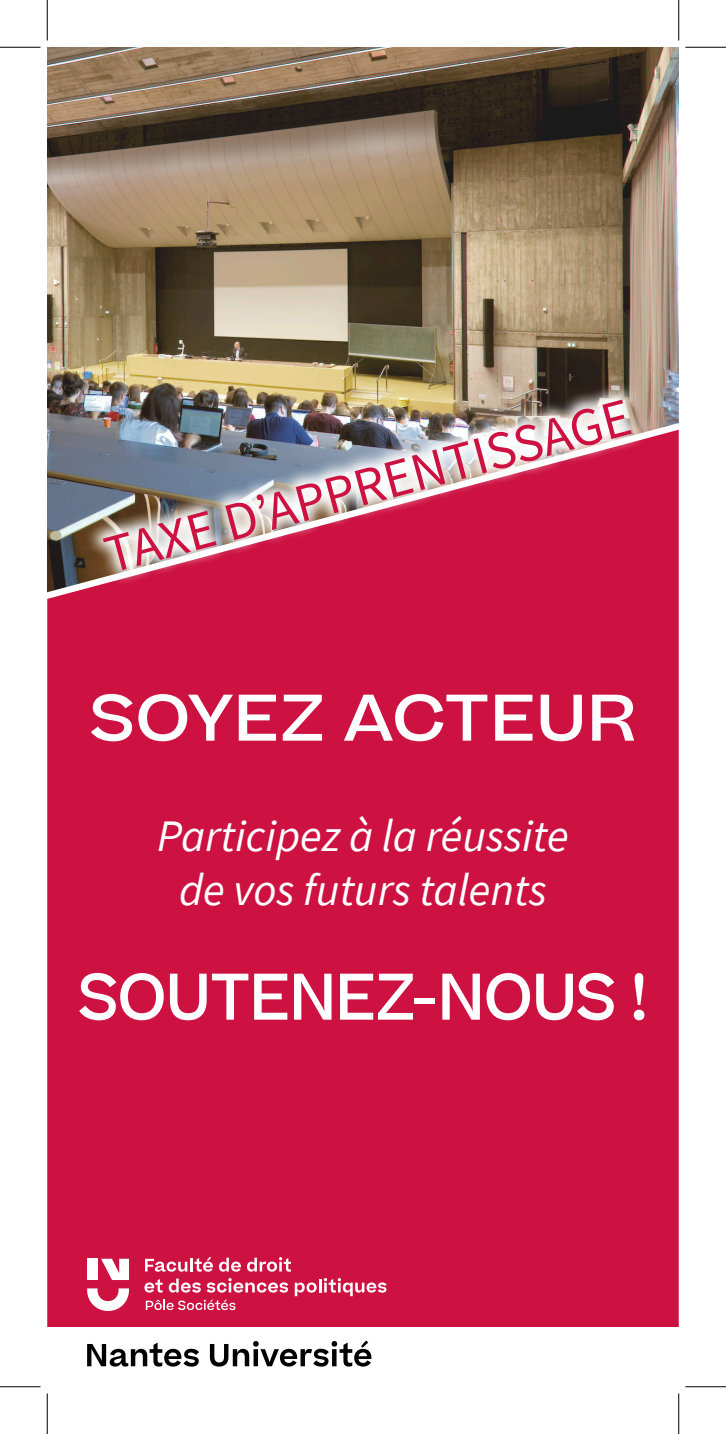
<style>
.page{position:relative;width:726px;height:1434px;background:#fff}
.page>*{position:absolute;margin:0;border:0;box-sizing:border-box;transform-origin:0 0}
.t1{font:500 63px "Beatrice";letter-spacing:-.02em;color:#fff}
.t2{font:500 63px "Beatrice";letter-spacing:-.02em;color:#fff;scale:1.1 1}
.t3{font:54px "Source Sans Pro";color:#cd1141}
.t4{font:italic 45px "Source Sans Pro";color:#fff}
</style>
<div class="page">
<img style="left:47px;top:47px;width:632px;height:383px">
<div style="left:47px;top:430px;width:632px;height:897px;background:#cd1141"></div>
<img style="left:81px;top:376px;width:573px;height:219px">
<svg style="left:87px;top:1340px;width:284px;height:27px"></svg>
<svg style="left:87px;top:1288px;width:42px;height:23px"></svg>
<svg style="left:101px;top:1259px;width:28px;height:21px"></svg>
<div style="left:87px;top:1259px;width:10px;height:21px;background:#fff"></div>
<svg style="left:146px;top:1299px;width:90px;height:11px"></svg>
<svg style="left:145px;top:1257px;width:68px;height:15px"></svg>
<svg style="left:219px;top:1258px;width:22px;height:14px"></svg>
<svg style="left:247px;top:1257px;width:44px;height:15px"></svg>
<svg style="left:144px;top:1279px;width:19px;height:14px"></svg>
<svg style="left:169px;top:1278px;width:32px;height:15px"></svg>
<svg style="left:207px;top:1278px;width:81px;height:15px"></svg>
<svg style="left:295px;top:1278px;width:92px;height:18px"></svg>
<hr style="left:0;top:47px;width:40px;height:1px;background:#000">
<hr style="left:685px;top:47px;width:41px;height:1px;background:#000">
<hr style="left:0;top:1386px;width:40px;height:1px;background:#000">
<hr style="left:685px;top:1386px;width:41px;height:1px;background:#000">
<hr style="left:47px;top:0;width:1px;height:41px;background:#000">
<hr style="left:47px;top:1393px;width:1px;height:41px;background:#000">
<hr style="left:678px;top:0;width:1px;height:41px;background:#000">
<hr style="left:678px;top:1393px;width:1px;height:41px;background:#000">
<p class="t3" style="left:97px;top:523px;width:544px;rotate:-15deg">TAXE D’APPRENTISSAGE</p>
<p class="t2" style="left:90px;top:676px;width:498px">SOYEZ ACTEUR</p>
<p class="t4" style="left:157px;top:808px;width:413px">Participez à la réussite</p>
<p class="t4" style="left:179px;top:862px;width:369px">de vos futurs talents</p>
<p class="t1" style="left:78px;top:955px;width:571px">SOUTENEZ-NOUS !</p>
</div>
